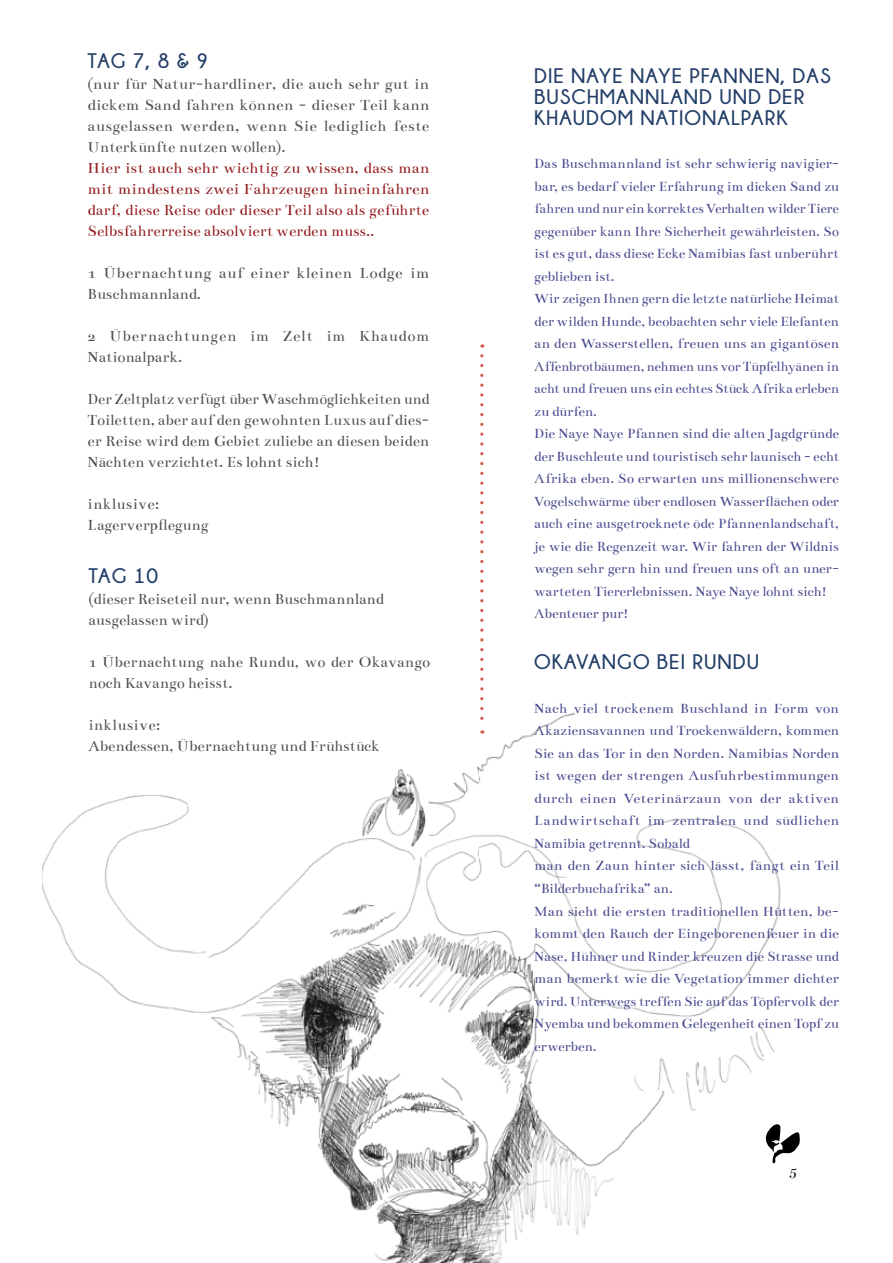
<style>
.page{position:relative;width:893px;height:1263px;background:#fff}
.page>*{position:absolute;margin:0;border:0;box-sizing:border-box;transform-origin:0 0}
.t1{font:700 21px/21px "Champagne&Limousines";letter-spacing:.05em;color:#233e68}
.t2{font:16.5px/21px "Bentham";color:#4f4f51}
.t3{font:16.5px/21px "Bentham";color:#921a1d;text-align:justify}
.t4{font:16.5px/21px "Bentham";letter-spacing:.025em;color:#4f4f51}
.t5{font:16.5px/21px "Bentham";letter-spacing:.05em;color:#4f4f51}
.t6{font:15px/22.5px "Bentham";letter-spacing:-.005em;color:#484b8e}
.t7{font:15px "Bentham";color:#000}
</style>
<div class="page">
<img style="left:43px;top:689px;width:738px;height:574px">
<svg style="left:765px;top:1123px;width:35px;height:40px"></svg>
<svg style="left:480px;top:356px;width:3px;height:377px"></svg>
<h1 class="t1" style="left:88px;top:50px;width:122px">TAG 7, 8 &amp; 9</h1>
<p class="t2" style="left:88px;top:74px;width:343px;text-align:justify">(nur für Natur-hardliner, die auch sehr gut in dickem Sand fahren können - dieser Teil kann ausgelassen werden, wenn Sie lediglich feste Unterkünfte nutzen wollen).</p>
<p class="t3" style="left:88px;top:158px;width:343px">Hier ist auch sehr wichtig zu wissen, dass man mit mindestens zwei Fahrzeugen hineinfahren darf, diese Reise oder dieser Teil also als geführte Selbsfahrerreise absolviert werden muss..</p>
<p class="t4" style="left:88px;top:263px;width:343px">1 Übernachtung auf einer kleinen Lodge im<br>Buschmannland.</p>
<p class="t5" style="left:88px;top:326px;width:343px">2 Übernachtungen im Zelt im Khaudom<br>Nationalpark.</p>
<p class="t2" style="left:88px;top:389px;width:343px;text-align:justify">Der Zeltplatz verfügt über Waschmöglichkeiten und Toiletten, aber auf den gewohnten Luxus auf dies&shy;er Reise wird dem Gebiet zuliebe an diesen beiden Nächten verzichtet. Es lohnt sich!</p>
<p class="t2" style="left:88px;top:494px;width:122px">inklusive:<br>Lagerverpflegung</p>
<h1 class="t1" style="left:88px;top:565px;width:71px">TAG 10</h1>
<p class="t2" style="left:88px;top:589px;width:297px">(dieser Reiseteil nur, wenn Buschmannland ausgelassen wird)</p>
<p class="t2" style="left:88px;top:652px;width:343px">1 Übernachtung nahe Rundu, wo der Okavango noch Kavango heisst.</p>
<p class="t2" style="left:88px;top:715px;width:293px">inklusive:<br>Abendessen, Übernachtung und Frühstück</p>
<h1 class="t1" style="left:534px;top:65px;width:298px">DIE NAYE NAYE PFANNEN, DAS<br>BUSCHMANNLAND UND DER<br>KHAUDOM NATIONALPARK</h1>
<p class="t6" style="left:534px;top:152px;width:306px">Das Buschmannland ist sehr schwierig navigier&shy;bar, es bedarf vieler Erfahrung im dicken Sand zu fahren und nur ein korrektes Verhalten wilder Tiere gegenüber kann Ihre Sicherheit gewährleisten. So ist es gut, dass diese Ecke Namibias fast unberührt geblieben ist.<br>Wir zeigen Ihnen gern die letzte natürliche Heimat der wilden Hunde, beobachten sehr viele Elefanten an den Wasserstellen, freuen uns an gigantösen Affenbrotbäumen, nehmen uns vor Tüpfelhyänen in acht und freuen uns ein echtes Stück Afrika erleben zu dürfen.<br>Die Naye Naye Pfannen sind die alten Jagdgründe der Buschleute und touristisch sehr launisch - echt Afrika eben. So erwarten uns millionenschwere Vogelschwärme über endlosen Wasserflächen oder auch eine ausgetrocknete öde Pfannenlandschaft, je wie die Regenzeit war. Wir fahren der Wildnis wegen sehr gern hin und freuen uns oft an uner&shy;warteten Tiererlebnissen. Naye Naye lohnt sich!<br>Abenteuer pur!</p>
<h1 class="t1" style="left:534px;top:651px;width:227px">OKAVANGO BEI RUNDU</h1>
<p class="t6" style="left:534px;top:697px;width:306px">Nach viel trockenem Buschland in Form von Akaziensavannen und Trockenwäldern, kommen Sie an das Tor in den Norden. Namibias Norden ist wegen der strengen Ausfuhrbestimmungen durch einen Veterinärzaun von der aktiven Landwirtschaft im zentralen und südlichen Namibia getrennt. Sobald<br>man den Zaun hinter sich lässt, fängt ein Teil “Bilderbuchafrika” an.<br>Man sieht die ersten traditionellen Hütten, be&shy;kommt den Rauch der Eingeborenenfeuer in die Nase, Hühner und Rinder kreuzen die Strasse und man bemerkt wie die Vegetation immer dichter wird. Unterwegs treffen Sie auf das Töpfervolk der Nyemba und bekommen Gelegenheit einen Topf zu erwerben.</p>
<p class="t7" style="left:790px;top:1162px;width:9px">5</p>
</div>
